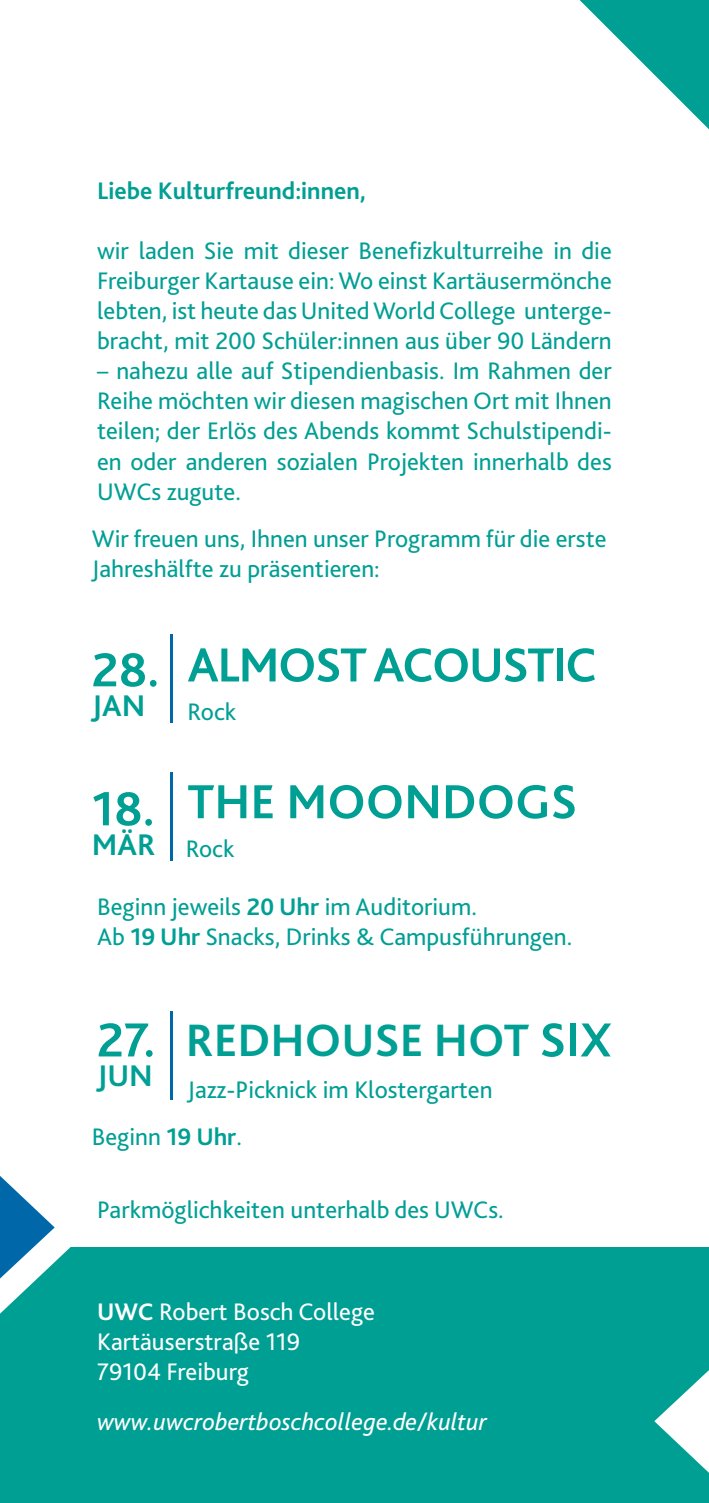
<style>
.page{position:relative;width:709px;height:1503px;background:#fff}
.page>*{position:absolute;margin:0;border:0;box-sizing:border-box;transform-origin:0 0}
.t1{font:700 50px "Bliss 2";letter-spacing:-.015em;color:#009f94}
.t2{font:700 47.5px "Bliss 2";color:#009f94}
.t3{font:700 31.25px "Bliss 2";color:#009f94}
.t4{font:25px/30px "Bliss 2";color:#009f94;text-align:justify}
.t5{font:25px "Bliss 2";color:#fff}
.t6{font:italic 25px "Bliss 2";color:#fff}
.t7{font:700 25px "Bliss 2";color:#009f94}
.s1{font-weight:700}
.s2{font-size:50px}
</style>
<div class="page">
<div style="left:0;top:1247px;width:709px;height:255px;background:#009f94"></div>
<svg style="left:579px;top:0;width:130px;height:129px"></svg>
<svg style="left:0;top:1176px;width:71px;height:137px"></svg>
<svg style="left:654px;top:1370px;width:55px;height:102px"></svg>
<hr style="left:170px;top:634px;width:3px;height:89px;background:#0068a9">
<hr style="left:170px;top:1011px;width:3px;height:89px;background:#0068a9">
<hr style="left:170px;top:771px;width:3px;height:89px;background:#0068a9">
<p class="t7" style="left:97px;top:175px;width:270px">Liebe Kulturfreund:innen,</p>
<p class="t4" style="left:97px;top:235px;width:516px">wir laden Sie mit dieser Benefizkulturreihe in die Freiburger Kartause ein: Wo einst Kartäusermönche lebten, ist heute das United World College unterge&shy;bracht, mit 200 Schüler:innen aus über 90 Ländern</p>
<p class="t4" style="left:97px;top:355px;width:516px">– nahezu alle auf Stipendienbasis. Im Rahmen der Reihe möchten wir diesen magischen Ort mit Ihnen teilen; der Erlös des Abends kommt Schulstipendi&shy;en oder anderen sozialen Projekten innerhalb des UWCs zugute.</p>
<p class="t4" style="left:92px;top:523px;width:516px">Wir freuen uns, Ihnen unser Programm für die erste<br>Jahreshälfte zu präsentieren:</p>
<p class="t1" style="left:92px;top:638px;width:69px">28.</p>
<p class="t3" style="left:92px;top:686px;width:55px">JAN</p>
<p class="t1" style="left:92px;top:777px;width:64px">18.</p>
<p class="t3" style="left:92px;top:825px;width:65px">MÄR</p>
<p class="t1" style="left:187px;top:634px;width:410px">ALMOST ACOUSTIC</p>
<p class="t4" style="left:187px;top:696px;width:50px">Rock</p>
<p class="t1" style="left:187px;top:770px;width:391px">THE MOONDOGS</p>
<p class="t4" style="left:186px;top:833px;width:50px">Rock</p>
<p class="t4" style="left:97px;top:891px;width:381px">Beginn jeweils <span class="s1">20 Uhr</span> im Auditorium.</p>
<p class="t4" style="left:97px;top:921px;width:476px">Ab <span class="s1">19 Uhr</span> Snacks, Drinks &amp; Campusführungen.</p>
<p class="t2" style="left:186px;top:1011px;width:427px">REDHOUSE HOT <span class="s2">SIX</span></p>
<p class="t4" style="left:187px;top:1073px;width:306px">Jazz-Picknick im Klostergarten</p>
<p class="t4" style="left:92px;top:1121px;width:152px">Beginn <span class="s1">19 Uhr</span>.</p>
<p class="t1" style="left:97px;top:1008px;width:60px">27.</p>
<p class="t3" style="left:97px;top:1056px;width:57px">JUN</p>
<p class="t4" style="left:97px;top:1193px;width:408px">Parkmöglichkeiten unterhalb des UWCs.</p>
<p class="t5" style="left:97px;top:1296px;width:279px"><span class="s1">UWC</span> Robert Bosch College</p>
<p class="t5" style="left:97px;top:1326px;width:205px">Kartäuserstraße 119</p>
<p class="t5" style="left:97px;top:1356px;width:153px">79104 Freiburg</p>
<p class="t6" style="left:97px;top:1405px;width:391px">www.uwcrobertboschcollege.de/kultur</p>
</div>
